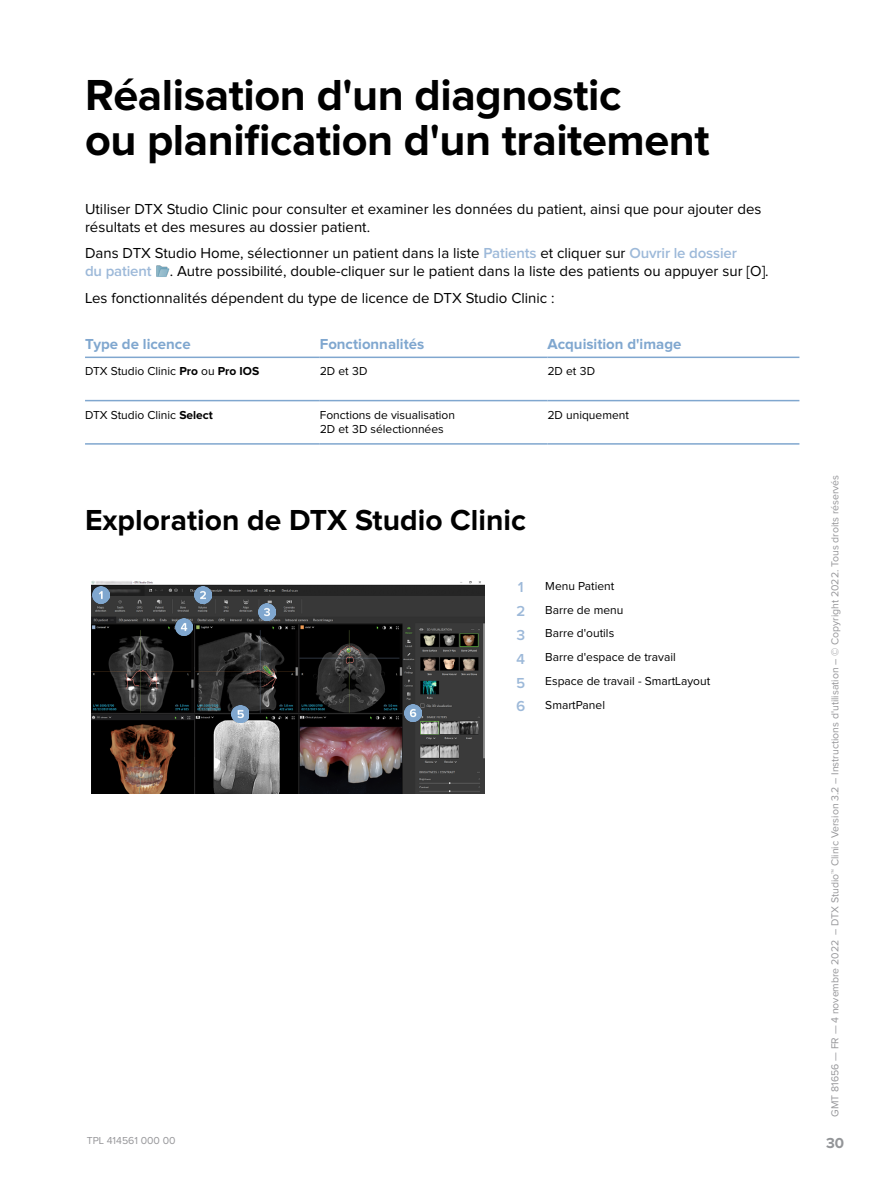
<style>
.page{position:relative;width:893px;height:1191px;background:#fff}
.page>*{position:absolute;margin:0;border:0;box-sizing:border-box;transform-origin:0 0}
.t1{font:700 45px/45px "Proxima Nova";letter-spacing:-.01em;color:#000}
.t2{font:700 30px "Proxima Nova";color:#000}
.t3{font:15px/18px "Proxima Nova";color:#000}
.t4{font:700 15px "Proxima Nova";color:#80a7cf}
.t5{font:600 15px "Proxima Nova";color:#9db9d9}
.t6{font:700 15px "Proxima Nova";color:#939598}
.t7{font:12px/14.4px "Proxima Nova";color:#000}
.t8{font:10.5px "Proxima Nova";color:#969699}
.s1{font-weight:600;color:#9db9d9}
.s2{font-weight:700}
</style>
<div class="page">
<img style="left:156px;top:265px;width:14px;height:12px">
<hr style="left:85px;top:356px;width:235px;height:2px;background:#80a7cf">
<hr style="left:320px;top:356px;width:227px;height:2px;background:#80a7cf">
<hr style="left:547px;top:356px;width:252px;height:2px;background:#80a7cf">
<hr style="left:85px;top:400px;width:235px;height:1px;background:#80a7cf">
<hr style="left:320px;top:400px;width:227px;height:1px;background:#80a7cf">
<hr style="left:547px;top:400px;width:252px;height:1px;background:#80a7cf">
<hr style="left:85px;top:443px;width:235px;height:1px;background:#80a7cf">
<hr style="left:320px;top:443px;width:227px;height:1px;background:#80a7cf">
<hr style="left:547px;top:443px;width:252px;height:1px;background:#80a7cf">
<img style="left:91px;top:580px;width:394px;height:213px">
<img style="left:93px;top:586px;width:17px;height:17px">
<img style="left:194px;top:586px;width:17px;height:17px">
<img style="left:259px;top:603px;width:17px;height:17px">
<img style="left:175px;top:619px;width:17px;height:17px">
<img style="left:232px;top:705px;width:17px;height:17px">
<img style="left:405px;top:704px;width:17px;height:17px">
<h1 class="t1" style="left:85px;top:74px;width:626px">Réalisation d'un diagnostic<br>ou planification d'un traitement</h1>
<p class="t3" style="left:85px;top:200px;width:678px">Utiliser DTX Studio Clinic pour consulter et examiner les données du patient, ainsi que pour ajouter des résultats et des mesures au dossier patient.</p>
<p class="t3" style="left:85px;top:245px;width:685px">Dans DTX Studio Home, sélectionner un patient dans la liste <span class="s1">Patients</span> et cliquer sur <span class="s1">Ouvrir le dossier<br>du patient</span> . Autre possibilité, double-cliquer sur le patient dans la liste des patients ou appuyer sur [O].</p>
<p class="t3" style="left:85px;top:289px;width:471px">Les fonctionnalités dépendent du type de licence de DTX Studio Clinic :</p>
<p class="t4" style="left:85px;top:337px;width:107px">Type de licence</p>
<p class="t4" style="left:320px;top:337px;width:106px">Fonctionnalités</p>
<p class="t4" style="left:547px;top:337px;width:135px">Acquisition d'image</p>
<p class="t7" style="left:85px;top:365px;width:176px">DTX Studio Clinic <span class="s2">Pro</span> ou <span class="s2">Pro IOS</span></p>
<p class="t7" style="left:320px;top:365px;width:49px">2D et 3D</p>
<p class="t7" style="left:547px;top:365px;width:49px">2D et 3D</p>
<p class="t7" style="left:85px;top:408px;width:129px">DTX Studio Clinic <span class="s2">Select</span></p>
<p class="t7" style="left:320px;top:408px;width:137px">Fonctions de visualisation<br>2D et 3D sélectionnées</p>
<p class="t7" style="left:547px;top:408px;width:83px">2D uniquement</p>
<h2 class="t2" style="left:85px;top:506px;width:442px">Exploration de DTX Studio Clinic</h2>
<p class="t8" style="left:87px;top:1135px;width:90px">TPL 414561 000 00</p>
<p class="t5" style="left:516px;top:580px;width:11px">1</p>
<p class="t7" style="left:545px;top:579px;width:71px">Menu Patient</p>
<p class="t5" style="left:516px;top:604px;width:11px">2</p>
<p class="t7" style="left:545px;top:603px;width:80px">Barre de menu</p>
<p class="t5" style="left:516px;top:628px;width:11px">3</p>
<p class="t7" style="left:545px;top:627px;width:70px">Barre d'outils</p>
<p class="t5" style="left:516px;top:652px;width:11px">4</p>
<p class="t7" style="left:545px;top:650px;width:132px">Barre d'espace de travail</p>
<p class="t5" style="left:516px;top:675px;width:11px">5</p>
<p class="t7" style="left:545px;top:674px;width:166px">Espace de travail - SmartLayout</p>
<p class="t5" style="left:516px;top:699px;width:11px">6</p>
<p class="t7" style="left:545px;top:698px;width:61px">SmartPanel</p>
<p class="t8" style="left:830px;top:1116px;width:643px;rotate:-90deg">GMT 81656 — FR — 4 novembre 2022 – DTX Studio™ Clinic Version 3.2 – Instructions d'utilisation – © Copyright 2022. Tous droits réservés</p>
<p class="t6" style="left:826px;top:1135px;width:20px">30</p>
</div>
